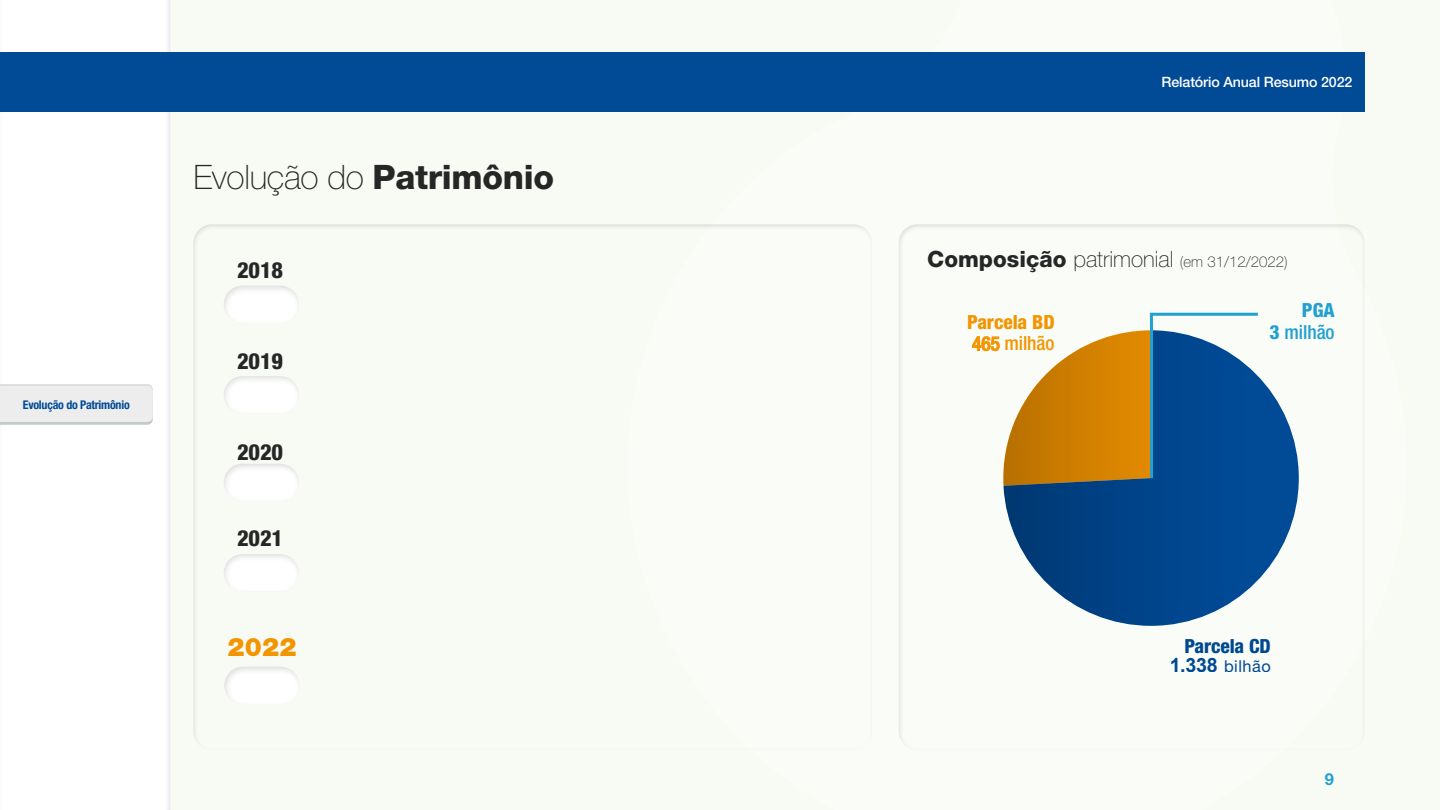
<style>
.page{position:relative;width:1440px;height:810px;background:#fff}
.page>*{position:absolute;margin:0;border:0;box-sizing:border-box;transform-origin:0 0}
.Título_seção{font:100 33.75px "Helvetica Neue LT Std";letter-spacing:-.01em;color:#262626}
.t1{font:900 25.5px "Helvetica Neue LT Std";color:#f39500}
.t2{font:800 condensed 22.2px "Helvetica Neue LT Std";letter-spacing:-.005em;color:#262626}
.t3{font:800 condensed 19.5px/21.5px "Helvetica Neue LT Std";letter-spacing:-.005em;color:#f39500}
.t4{font:500 condensed 19.5px/22px "Helvetica Neue LT Std";letter-spacing:-.005em;color:#21a0d2;text-align:right}
.t5{font:800 condensed 19.5px "Helvetica Neue LT Std";letter-spacing:-.005em;color:#004a96}
.t6{font:700 16.5px "Helvetica Neue LT Std";color:#21a0d2}
.t7{font:16.35px "Helvetica Neue LT Std";letter-spacing:.03em;color:#004a96}
.Título_seção-2{font:100 15px "Helvetica Neue LT Std";color:#262626}
.t8{font:500 14.25px "Helvetica Neue LT Std";letter-spacing:-.01em;color:#fff}
.t9{font:700 condensed 12px "Helvetica Neue LT Std";letter-spacing:-.02em;color:#004a96}
.s1{font-weight:800}
.s2{font-weight:800;font-size:22.5px}
.s3{font-size:22.5px}
.s4{font-weight:500}
.s5{font-family:"Arial";font-weight:700;font-size:19.65px}
</style>
<div class="page">
<div style="left:171px;top:0;width:1269px;height:810px;background:#f7fbf4"></div>
<div style="left:0;top:0;width:176px;height:810px;background:#fff"></div>
<div style="left:218px;top:280px;width:88px;height:43px;background:#000;opacity:.15"></div>
<div style="left:218px;top:371px;width:88px;height:43px;background:#000;opacity:.15"></div>
<div style="left:218px;top:458px;width:88px;height:43px;background:#000;opacity:.15"></div>
<div style="left:218px;top:549px;width:88px;height:43px;background:#000;opacity:.15"></div>
<div style="left:218px;top:661px;width:88px;height:43px;background:#000;opacity:.15"></div>
<div style="left:1003px;top:331px;width:296px;height:295px;background:linear-gradient(to right,#023b76,#014e9c);border-radius:50%"></div>
<svg style="left:1003px;top:312px;width:258px;height:174px"></svg>
<svg style="left:0;top:384px;width:153px;height:41px"></svg>
<div style="left:0;top:52px;width:1365px;height:60px;background:#004a96"></div>
<p class="t9" style="left:23px;top:397px;width:108px">Evolução do Patrimônio</p>
<p class="Título_seção" style="left:193px;top:158px;width:362px">Evolução do <span class="s1">Patrimônio</span></p>
<p class="t2" style="left:237px;top:257px;width:47px">2018</p>
<p class="t2" style="left:237px;top:347px;width:47px">2019</p>
<p class="t2" style="left:237px;top:438px;width:47px">2020</p>
<p class="t2" style="left:237px;top:524px;width:47px">2021</p>
<p class="t1" style="left:227px;top:632px;width:70px">2022</p>
<p class="t8" style="left:1162px;top:74px;width:192px">Relatório Anual Resumo 2022</p>
<p class="Título_seção-2" style="left:927px;top:253px;width:362px"><span class="s2">Composição</span> <span class="s3">patrimonial</span> (em 31/12/2022)</p>
<p class="t3" style="left:967px;top:311px;width:89px">Parcela BD<br><span class="s4">465 milhão</span></p>
<p class="t4" style="left:1270px;top:298px;width:67px"><span class="s1">PGA<br>3</span> milhão</p>
<h3 class="t5" style="left:1184px;top:634px;width:88px">Parcela CD</h3>
<p class="t7" style="left:1170px;top:656px;width:103px"><span class="s5">1.338</span> bilhão</p>
<p class="t6" style="left:1325px;top:769px;width:11px">9</p>
</div>
